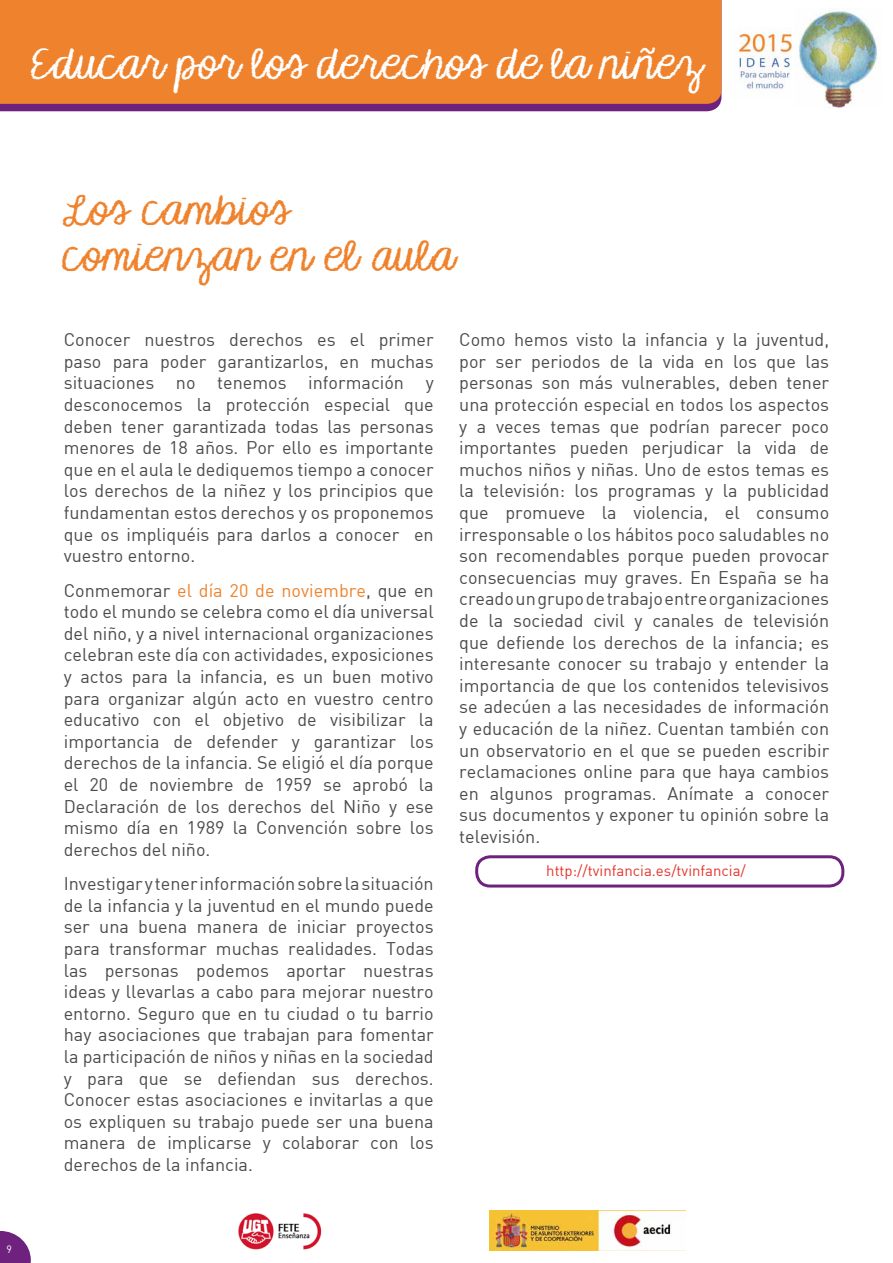
<style>
.page{position:relative;width:893px;height:1263px;background:#fff}
.page>*{position:absolute;margin:0;border:0;box-sizing:border-box;transform-origin:0 0}
.t1{font:40.5px "KG Makes You Stronger";letter-spacing:.04em;color:#fff}
.t2{font:40.5px/46.5px "KG Makes You Stronger";letter-spacing:.03em;color:#ef822c}
.t3{font:18px/21.6px "DIN";color:#4b4b4d;text-align:justify}
.t4{font:15px "DIN";color:#e5352c}
.t5{font:10.5px "DIN";color:#fff}
.s1{color:#ef822c}
</style>
<div class="page">
<div style="left:0;top:104px;width:720px;height:7px;background:#6e217d"></div>
<div style="left:0;top:0;width:721px;height:104px;background:#ef822c"></div>
<img style="left:489px;top:1211px;width:196px;height:40px">
<img style="left:238px;top:1213px;width:84px;height:37px">
<svg style="left:0;top:1231px;width:31px;height:32px"></svg>
<img style="left:799px;top:11px;width:78px;height:97px">
<img style="left:738px;top:31px;width:54px;height:58px">
<div style="left:475px;top:855px;width:369px;height:32px;border:3px solid #6e217d;border-radius:13px"></div>
<h1 class="t1" style="left:31px;top:39px;width:672px">Educar por los derechos de la niñez</h1>
<p class="t5" style="left:6px;top:1242px;width:7px">9</p>
<h1 class="t2" style="left:62px;top:189px;width:393px">Los cambios comienzan en el aula</h1>
<p class="t3" style="left:64px;top:328px;width:371px">Conocer nuestros derechos es el primer paso para poder garantizarlos, en muchas situaciones no tenemos información y desconocemos la protección especial que deben tener garantizada todas las personas menores de 18 años. Por ello es importante que en el aula le dediquemos tiempo a conocer los derechos de la niñez y los principios que fundamentan estos derechos y os proponemos que os impliquéis para darlos a conocer en vuestro entorno.</p>
<p class="t3" style="left:64px;top:579px;width:371px">Conmemorar <span class="s1">el día 20 de noviembre</span>, que en todo el mundo se celebra como el día universal del niño, y a nivel internacional organizaciones celebran este día con actividades, exposiciones y actos para la infancia, es un buen motivo para organizar algún acto en vuestro centro educativo con el objetivo de visibilizar la importancia de defender y garantizar los derechos de la infancia. Se eligió el día porque el 20 de noviembre de 1959 se aprobó la Declaración de los derechos del Niño y ese mismo día en 1989 la Convención sobre los derechos del niño.</p>
<p class="t3" style="left:64px;top:872px;width:371px">Investigar y tener información sobre la situación de la infancia y la juventud en el mundo puede ser una buena manera de iniciar proyectos para transformar muchas realidades. Todas las personas podemos aportar nuestras ideas y llevarlas a cabo para mejorar nuestro entorno. Seguro que en tu ciudad o tu barrio hay asociaciones que trabajan para fomentar la participación de niños y niñas en la sociedad y para que se defiendan sus derechos.<br>Conocer estas asociaciones e invitarlas a que os expliquen su trabajo puede ser una buena manera de implicarse y colaborar con los derechos de la infancia.</p>
<p class="t3" style="left:459px;top:328px;width:371px">Como hemos visto la infancia y la juventud, por ser periodos de la vida en los que las personas son más vulnerables, deben tener una protección especial en todos los aspectos y a veces temas que podrían parecer poco importantes pueden perjudicar la vida de muchos niños y niñas. Uno de estos temas es la televisión: los programas y la publicidad que promueve la violencia, el consumo irresponsable o los hábitos poco saludables no son recomendables porque pueden provocar consecuencias muy graves. En España se ha creado un grupo de trabajo entre organizaciones de la sociedad civil y canales de televisión que defiende los derechos de la infancia; es interesante conocer su trabajo y entender la importancia de que los contenidos televisivos se adecúen a las necesidades de información y educación de la niñez. Cuentan también con un observatorio en el que se pueden escribir reclamaciones online para que haya cambios en algunos programas. Anímate a conocer sus documentos y exponer tu opinión sobre la televisión.</p>
<p class="t4" style="left:546px;top:861px;width:201px">http://tvinfancia.es/tvinfancia/</p>
</div>
